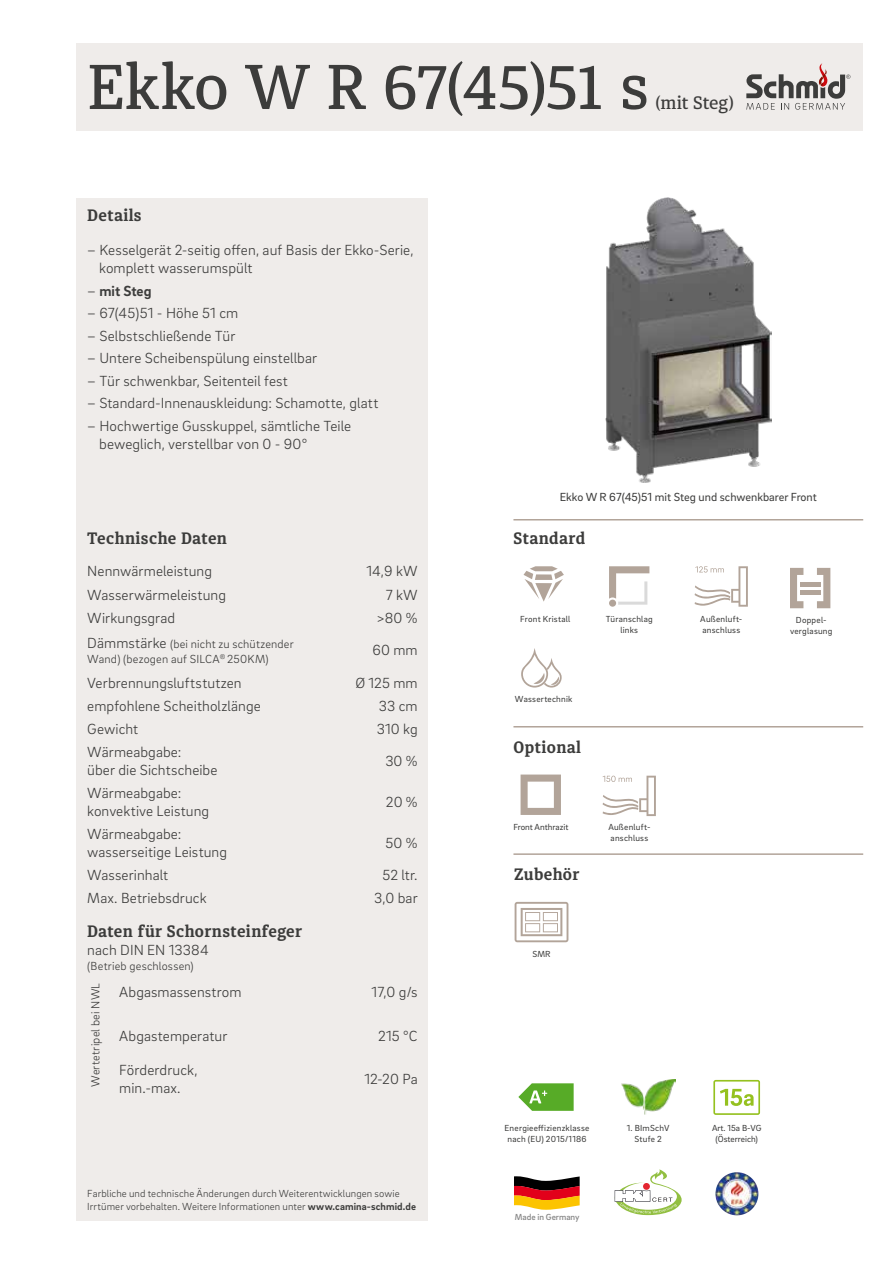
<style>
.page{position:relative;width:893px;height:1263px;background:#fff}
.page>*{position:absolute;margin:0;border:0;box-sizing:border-box;transform-origin:0 0}
.t1{font:500 63px "Diaria Pro";letter-spacing:-.015em;color:#3c3c3b}
.t2{font:500 18px "Diaria Pro";letter-spacing:-.01em;color:#3c3c3b}
.t3{font:700 16.5px "Diaria Pro";letter-spacing:.025em;color:#3c3c3b}
.t4{font:300 15px/23.4px "Brix Sans";letter-spacing:.005em;color:#3c3c3b}
.t5{font:700 15px "Brix Sans";letter-spacing:.005em;color:#3c3c3b}
.t6{font:300 12px/14.4px "Brix Sans";letter-spacing:.015em;color:#3c3c3b}
.t7{font:12px "Brix Sans";color:#3c3c3b}
.t8{font:300 10.5px/12.6px "Brix Sans";letter-spacing:.01em;color:#3c3c3b}
.t9{font:9px/10.8px "Brix Sans";letter-spacing:.025em;color:#3c3c3b;text-align:center}
.t10{font:9px/10.8px "Brix Sans";color:#3c3c3b;text-align:center}
.t11{font:500 9px "Brix Sans";color:#878787}
.s1{font-weight:300}
.s2{font-size:15px}
.s3{font-weight:700}
</style>
<div class="page">
<div style="left:77px;top:198px;width:351px;height:1022px;background:#efecea"></div>
<div style="left:77px;top:43px;width:786px;height:87px;background:#efecea"></div>
<svg style="left:746px;top:63px;width:104px;height:47px"></svg>
<img style="left:621px;top:1080px;width:54px;height:35px">
<svg style="left:713px;top:1080px;width:47px;height:35px"></svg>
<img style="left:716px;top:1172px;width:21px;height:16px">
<svg style="left:514px;top:1176px;width:66px;height:34px"></svg>
<svg style="left:615px;top:1169px;width:67px;height:46px"></svg>
<svg style="left:609px;top:566px;width:40px;height:39px"></svg>
<div style="left:609px;top:600px;width:7px;height:7px;background:#b2a499;border-radius:50%"></div>
<svg style="left:603px;top:776px;width:53px;height:40px"></svg>
<svg style="left:695px;top:566px;width:53px;height:41px"></svg>
<svg style="left:523px;top:566px;width:41px;height:36px"></svg>
<svg style="left:521px;top:774px;width:40px;height:41px"></svg>
<svg style="left:515px;top:902px;width:53px;height:40px"></svg>
<hr style="left:513px;top:853px;width:350px;height:2px;background:#b2a499">
<hr style="left:513px;top:726px;width:350px;height:1px;background:#b2a499">
<svg style="left:817px;top:568px;width:13px;height:40px"></svg>
<svg style="left:790px;top:568px;width:13px;height:40px"></svg>
<hr style="left:800px;top:582px;width:20px;height:4px;background:#b2a499">
<hr style="left:800px;top:590px;width:20px;height:4px;background:#b2a499">
<svg style="left:521px;top:648px;width:41px;height:39px"></svg>
<img style="left:605px;top:198px;width:166px;height:284px">
<hr style="left:513px;top:519px;width:350px;height:1px;background:#b2a499">
<svg style="left:518px;top:1083px;width:56px;height:28px"></svg>
<h1 class="t1" style="left:87px;top:49px;width:564px">Ekko W R 67(45)51 s</h1>
<p class="t2" style="left:655px;top:92px;width:80px">(mit Steg)</p>
<p class="t3" style="left:87px;top:205px;width:56px">Details</p>
<p class="t4" style="left:99px;top:241px;width:316px;line-height:18px;text-indent:-12px">– Kesselgerät 2-seitig offen, auf Basis der Ekko-Serie, komplett wasserumspült</p>
<p class="t5" style="left:87px;top:281px;width:66px"><span class="s1">–</span> mit Steg</p>
<p class="t4" style="left:87px;top:301px;width:152px">– 67(45)51 - Höhe 51 cm</p>
<p class="t4" style="left:87px;top:323px;width:150px">– Selbstschließende Tür</p>
<p class="t4" style="left:87px;top:346px;width:231px">– Untere Scheibenspülung einstellbar</p>
<p class="t4" style="left:87px;top:368px;width:202px">– Tür schwenkbar, Seitenteil fest</p>
<p class="t4" style="left:87px;top:391px;width:293px">– Standard-Innenauskleidung: Schamotte, glatt</p>
<p class="t4" style="left:99px;top:416px;width:253px;line-height:18px;text-indent:-12px">– Hochwertige Gusskuppel, sämtliche Teile beweglich, verstellbar von 0 - 90°</p>
<p class="t3" style="left:87px;top:528px;width:141px">Technische Daten</p>
<p class="t4" style="left:87px;top:559px;width:140px">Nennwärmeleistung<br>Wasserwärmeleistung<br>Wirkungsgrad</p>
<p class="t6" style="left:87px;top:636px;width:208px"><span class="s2">Dämmstärke</span> (bei nicht zu schützender<br>Wand) (bezogen auf SILCA<sup>®</sup> 250KM)</p>
<p class="t4" style="left:87px;top:670px;width:175px">Verbrennungsluftstutzen empfohlene Scheitholzlänge<br>Gewicht<br>Wärmeabgabe:</p>
<p class="t4" style="left:87px;top:758px;width:132px;line-height:23px">über die Sichtscheibe<br>Wärmeabgabe:</p>
<p class="t4" style="left:87px;top:799px;width:123px;line-height:23px">konvektive Leistung<br>Wärmeabgabe:</p>
<p class="t4" style="left:87px;top:840px;width:141px">wasserseitige Leistung<br>Wasserinhalt<br>Max. Betriebsdruck</p>
<p class="t3" style="left:87px;top:920px;width:216px">Daten für Schornsteinfeger</p>
<p class="t4" style="left:87px;top:937px;width:123px">nach DIN EN 13384</p>
<p class="t6" style="left:87px;top:958px;width:108px">(Betrieb geschlossen)</p>
<p class="t6" style="left:88px;top:1087px;width:105px;rotate:-90deg">Wertetripel bei NWL</p>
<p class="t4" style="left:119px;top:979px;width:124px">Abgasmassenstrom</p>
<p class="t4" style="left:119px;top:1024px;width:110px">Abgastemperatur</p>
<p class="t4" style="left:119px;top:1061px;width:80px;line-height:18px">Förderdruck, min.-max.</p>
<p class="t4" style="left:366px;top:559px;width:53px;text-align:right">14,9 kW<br>7 kW &gt;80 %</p>
<p class="t4" style="left:355px;top:634px;width:64px;line-height:32.4px;text-align:right">60 mm<br>Ø 125 mm</p>
<p class="t4" style="left:377px;top:694px;width:43px">33 cm<br>310 kg</p>
<p class="t4" style="left:385px;top:749px;width:34px">30 %</p>
<p class="t4" style="left:386px;top:790px;width:33px">20 %</p>
<p class="t4" style="left:383px;top:826px;width:37px;line-height:32.1px">50 %<br>52 ltr.</p>
<p class="t4" style="left:374px;top:886px;width:45px">3,0 bar</p>
<p class="t4" style="left:372px;top:979px;width:48px">17,0 g/s</p>
<p class="t4" style="left:378px;top:1024px;width:41px">215 °C</p>
<p class="t4" style="left:364px;top:1067px;width:55px">12-20 Pa</p>
<p class="t8" style="left:87px;top:1187px;width:330px">Farbliche und technische Änderungen durch Weiterentwicklungen sowie<br>Irrtümer vorbehalten. Weitere Informationen unter <span class="s3">www.camina-schmid.de</span></p>
<p class="t7" style="left:560px;top:490px;width:259px">Ekko W R 67(45)51 mit Steg und schwenkbarer Front</p>
<p class="t3" style="left:513px;top:528px;width:73px">Standard</p>
<p class="t9" style="left:606px;top:613px;width:48px">Türanschlag links</p>
<p class="t9" style="left:520px;top:614px;width:52px">Front Kristall</p>
<p class="t9" style="left:700px;top:614px;width:44px;text-align:left">Außenluft&shy;anschluss</p>
<p class="t9" style="left:515px;top:694px;width:59px">Wassertechnik</p>
<p class="t3" style="left:514px;top:737px;width:69px">Optional</p>
<p class="t10" style="left:513px;top:821px;width:56px">Front Anthrazit</p>
<p class="t3" style="left:514px;top:864px;width:67px">Zubehör</p>
<p class="t9" style="left:608px;top:821px;width:44px;text-align:left">Außenluft&shy;anschluss</p>
<p class="t9" style="left:532px;top:948px;width:19px">SMR</p>
<p class="t9" style="left:790px;top:614px;width:44px">Doppel&shy;verglasung</p>
<p class="t9" style="left:505px;top:1122px;width:86px">Energieeffizienzklasse nach (EU) 2015/1186</p>
<p class="t11" style="left:515px;top:1211px;width:66px">Made in Germany</p>
<p class="t9" style="left:627px;top:1122px;width:44px">1. BImSchV<br>Stufe 2</p>
<p class="t10" style="left:712px;top:1122px;width:51px">Art. 15a B-VG (Österreich)</p>
</div>
